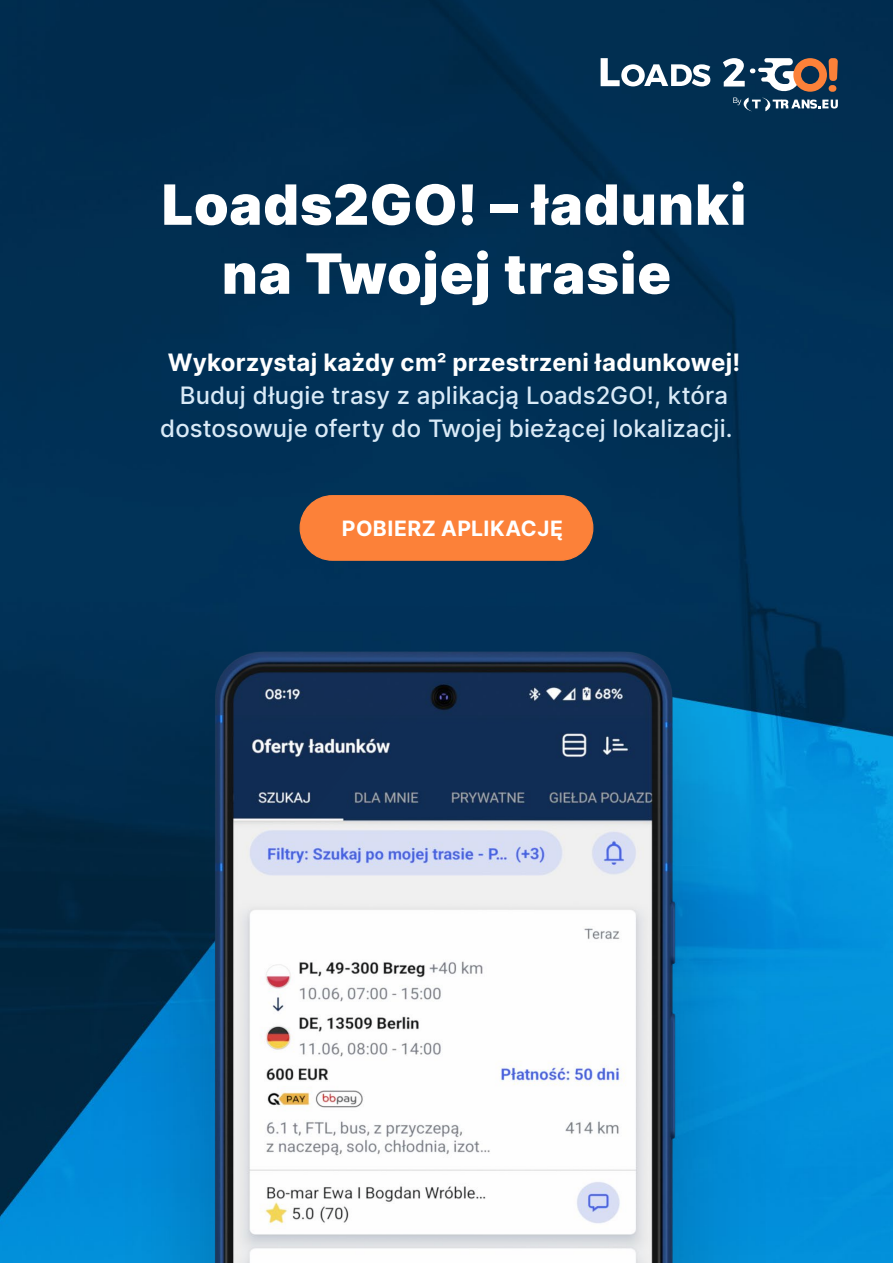
<style>
.page{position:relative;width:893px;height:1263px;background:#fff}
.page>*{position:absolute;margin:0;border:0;box-sizing:border-box;transform-origin:0 0}
.t1{font:900 55.5px/69px "Inter";letter-spacing:.02em;color:#fff;text-align:center}
.t2{font:500 24px/33px "Inter";letter-spacing:.005em;color:#d9eaf7;text-align:right}
.t3{font:700 24px "Inter";letter-spacing:.01em;color:#fff}
.t4{font:700 21.15px "Inter";letter-spacing:.025em;color:#fff}
</style>
<div class="page">
<img style="left:0;top:0;width:893px;height:547px">
<div style="left:300px;top:496px;width:293px;height:64px;background:#fc8139;border-radius:32px"></div>
<div style="left:300px;top:495px;width:293px;height:66px;border:1px solid #fc8139;border-radius:32px"></div>
<svg style="left:601px;top:58px;width:109px;height:28px"></svg>
<svg style="left:723px;top:58px;width:115px;height:53px"></svg>
<img style="left:0;top:547px;width:893px;height:716px">
<h1 class="t1" style="left:162px;top:169px;width:586px">Loads2GO! – ładunki na Twojej trasie</h1>
<p class="t3" style="left:168px;top:345px;width:574px">Wykorzystaj każdy cm2 przestrzeni ładunkowej!</p>
<p class="t2" style="left:160px;top:378px;width:574px">Buduj długie trasy z aplikacją Loads2GO!, która dostosowuje oferty do Twojej bieżącej lokalizacji.</p>
<p class="t4" style="left:342px;top:513px;width:223px">POBIERZ APLIKACJĘ</p>
</div>
